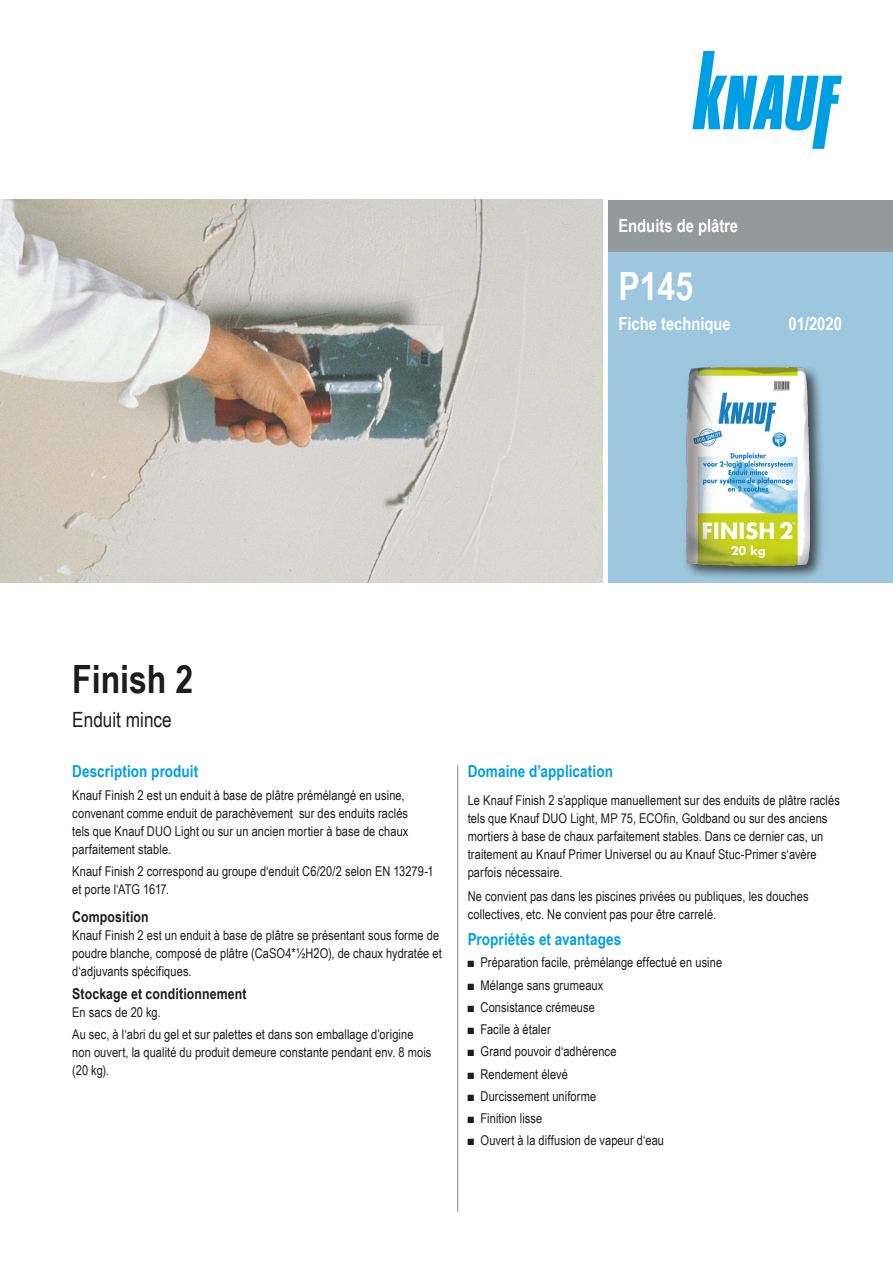
<style>
.page{position:relative;width:893px;height:1263px;background:#fff}
.page>*{position:absolute;margin:0;border:0;box-sizing:border-box;transform-origin:0 0}
.t1{font:700 39px "Arial Narrow";color:#1d1d1b}
.t2{font:700 39px "Arial Narrow";color:#fff}
.t3{font:21px "Arial Narrow";color:#1d1d1b}
.t4{font:700 18px "Arial Narrow";color:#fff}
.t5{font:700 16.5px "Arial Narrow";letter-spacing:.005em;color:#009fe3}
.t6{font:700 15px "Arial Narrow";letter-spacing:.01em;color:#1d1d1b}
.t7{font:13.5px/18px "Arial Narrow";letter-spacing:.005em;color:#1d1d1b}
</style>
<div class="page">
<svg style="left:692px;top:51px;width:150px;height:98px"></svg>
<div style="left:608px;top:200px;width:285px;height:383px;background:#9dc7de"></div>
<div style="left:608px;top:200px;width:285px;height:51px;background:#94999c"></div>
<img style="left:0;top:200px;width:603px;height:383px">
<hr style="left:457px;top:765px;width:1px;height:447px;background:#94999c">
<div style="left:683px;top:364px;width:143px;height:217px;background:#1d1d1b;opacity:.75"></div>
<img style="left:686px;top:367px;width:124px;height:198px">
<h3 class="t4" style="left:618px;top:212px;width:121px">Enduits de plâtre</h3>
<h1 class="t2" style="left:618px;top:257px;width:76px">P145</h1>
<h3 class="t4" style="left:618px;top:310px;width:114px">Fiche technique</h3>
<h3 class="t4" style="left:789px;top:310px;width:55px">01/2020</h3>
<h1 class="t1" style="left:72px;top:650px;width:122px">Finish 2</h1>
<h2 class="t3" style="left:72px;top:704px;width:101px">Enduit mince</h2>
<p class="t5" style="left:72px;top:759px;width:128px">Description produit</p>
<p class="t7" style="left:72px;top:785px;width:338px">Knauf Finish 2 est un enduit à base de plâtre prémélangé en usine, convenant comme enduit de parachèvement sur des enduits raclés tels que Knauf DUO Light ou sur un ancien mortier à base de chaux parfaitement stable.</p>
<p class="t7" style="left:72px;top:861px;width:363px">Knauf Finish 2 correspond au groupe d‘enduit C6/20/2 selon EN 13279-1 et porte l‘ATG 1617.</p>
<p class="t6" style="left:72px;top:905px;width:78px">Composition</p>
<p class="t7" style="left:72px;top:925px;width:371px">Knauf Finish 2 est un enduit à base de plâtre se présentant sous forme de poudre blanche, composé de plâtre (CaSO4*½H2O), de chaux hydratée et d‘adjuvants spécifiques.</p>
<p class="t6" style="left:72px;top:982px;width:176px">Stockage et conditionnement</p>
<p class="t7" style="left:72px;top:1001px;width:343px;line-height:22.2px">En sacs de 20 kg.<br>Au sec, à l‘abri du gel et sur palettes et dans son emballage d’origine</p>
<p class="t7" style="left:72px;top:1043px;width:361px">non ouvert, la qualité du produit demeure constante pendant env. 8 mois (20 kg).</p>
<p class="t5" style="left:468px;top:759px;width:147px">Domaine d’application</p>
<p class="t7" style="left:468px;top:791px;width:374px">Le Knauf Finish 2 s’applique manuellement sur des enduits de plâtre raclés tels que Knauf DUO Light, MP 75, ECOfin, Goldband ou sur des anciens mortiers à base de chaux parfaitement stables. Dans ce dernier cas, un traitement au Knauf Primer Universel ou au Knauf Stuc-Primer s‘avère parfois nécessaire.</p>
<p class="t7" style="left:468px;top:887px;width:342px">Ne convient pas dans les piscines privées ou publiques, les douches collectives, etc. Ne convient pas pour être carrelé.</p>
<p class="t5" style="left:468px;top:927px;width:155px">Propriétés et avantages</p>
<p class="t7" style="left:468px;top:953px;width:256px">■ Préparation facile, prémélange effectué en usine</p>
<p class="t7" style="left:468px;top:975px;width:137px">■ Mélange sans grumeaux</p>
<p class="t7" style="left:468px;top:998px;width:129px">■ Consistance crémeuse</p>
<p class="t7" style="left:468px;top:1020px;width:84px">■ Facile à étaler</p>
<p class="t7" style="left:468px;top:1042px;width:150px">■ Grand pouvoir d‘adhérence</p>
<p class="t7" style="left:468px;top:1064px;width:102px">■ Rendement élevé</p>
<p class="t7" style="left:468px;top:1087px;width:130px">■ Durcissement uniforme</p>
<p class="t7" style="left:468px;top:1109px;width:76px">■ Finition lisse</p>
<p class="t7" style="left:468px;top:1131px;width:198px">■ Ouvert à la diffusion de vapeur d‘eau</p>
</div>
